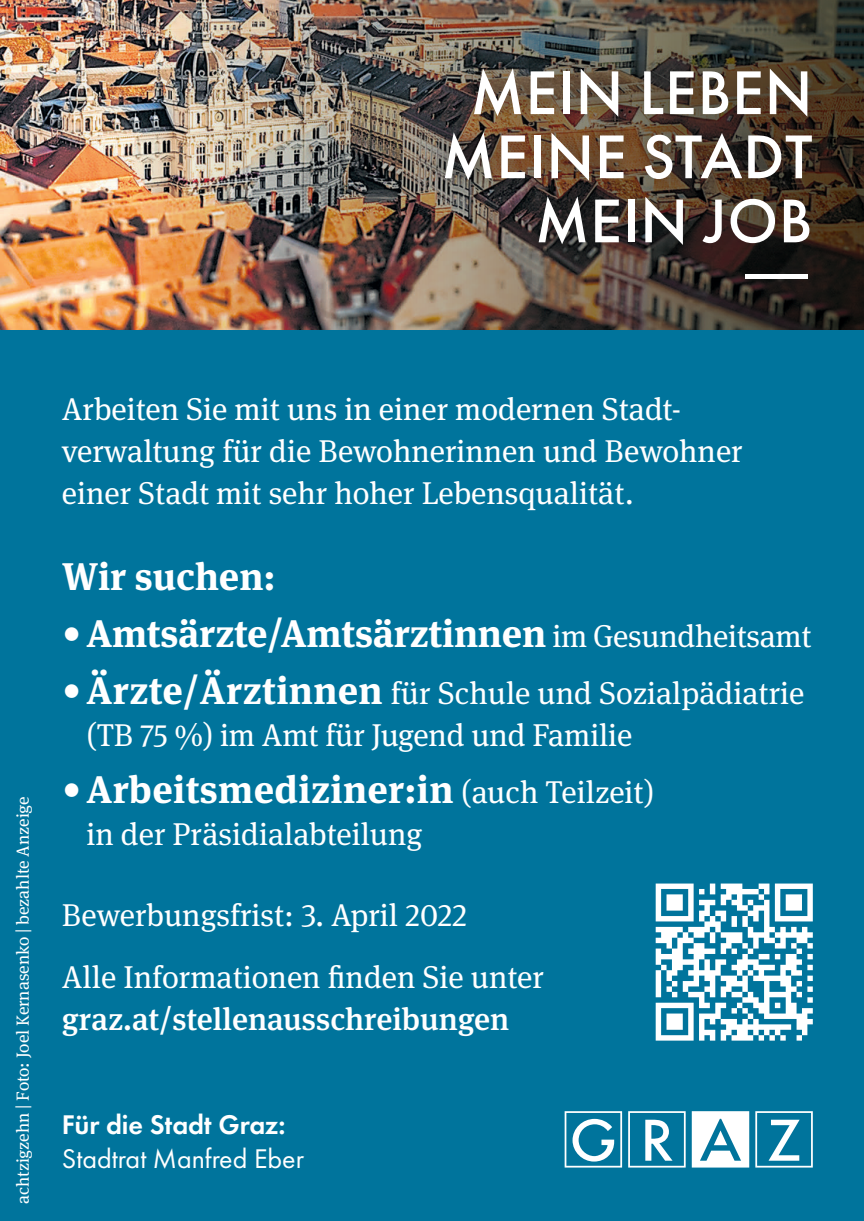
<style>
.page{position:relative;width:864px;height:1221px;background:#fff}
.page>*{position:absolute;margin:0;border:0;box-sizing:border-box;transform-origin:0 0}
.t1{font:500 64.05px/64px "Futura PT";letter-spacing:.01em;color:#fff;text-align:right}
.t2{font:700 38.5px "Meta Serif Pro";color:#fff}
.t3{font:31.5px/42px "Meta Serif Pro";color:#fff}
.t4{font:28px/33.6px "Futura PT";color:#fff}
.t5{font:17.5px "Meta Serif Pro";color:#fff}
.s1{font-weight:400}
.s2{font-weight:400;font-size:31.5px}
.s3{font-size:38.5px}
.s4{font-weight:700;font-size:38.5px}
.s5{font-weight:500}
.s6{font-weight:600}
</style>
<div class="page">
<div style="left:0;top:0;width:863px;height:1221px;background:#00749c"></div>
<img style="left:0;top:0;width:142px;height:329px">
<img style="left:142px;top:0;width:721px;height:329px">
<svg style="left:564px;top:1111px;width:58px;height:56px"></svg>
<svg style="left:628px;top:1111px;width:57px;height:56px"></svg>
<svg style="left:755px;top:1111px;width:57px;height:56px"></svg>
<svg style="left:691px;top:1111px;width:58px;height:56px;background:#cfe4ec"></svg>
<div style="left:425px;top:50px;width:407px;height:250px;background:#231f20;opacity:.75"></div>
<div style="left:745px;top:274px;width:62px;height:5px;background:#fff"></div>
<svg style="left:655px;top:883px;width:157px;height:157px"></svg>
<p class="t1" style="left:441px;top:61px;width:373px">MEIN LEBEN<br>MEINE STADT<br>MEIN JOB</p>
<p class="t5" style="left:10px;top:1204px;width:409px;rotate:-90deg">achtzigzehn | Foto: Joel Kernasenko | bezahlte Anzeige</p>
<p class="t3" style="left:62px;top:386px;width:682px">Arbeiten Sie mit uns in einer modernen Stadt&shy;verwaltung für die Bewohnerinnen und Bewohner einer Stadt mit sehr hoher Lebensqualität.</p>
<p class="t2" style="left:62px;top:545px;width:215px">Wir suchen:</p>
<p class="t2" style="left:62px;top:602px;width:751px"><span class="s1">•</span>Amtsärzte/Amtsärztinnen <span class="s2">im Gesundheitsamt</span></p>
<p class="t3" style="left:86px;top:670px;width:719px;text-indent:-24px"><span class="s3">•</span><span class="s4">Ärzte/Ärztinnen</span> für Schule und Sozialpädiatrie (TB 75 %) im Amt für Jugend und Familie</p>
<p class="t2" style="left:62px;top:758px;width:593px">•Arbeitsmediziner:in <span class="s2">(auch Teilzeit)</span></p>
<p class="t3" style="left:86px;top:811px;width:337px">in der Präsidialabteilung</p>
<p class="t3" style="left:62px;top:893px;width:405px">Bewerbungsfrist: 3. April 2022</p>
<p class="t3" style="left:62px;top:954px;width:483px">Alle Informationen finden Sie unter <span class="s5">graz.at/stellenausschreibungen</span></p>
<p class="t4" style="left:62px;top:1107px;width:243px"><span class="s6">Für die Stadt Graz:<br></span>Stadtrat Manfred Eber</p>
</div>
